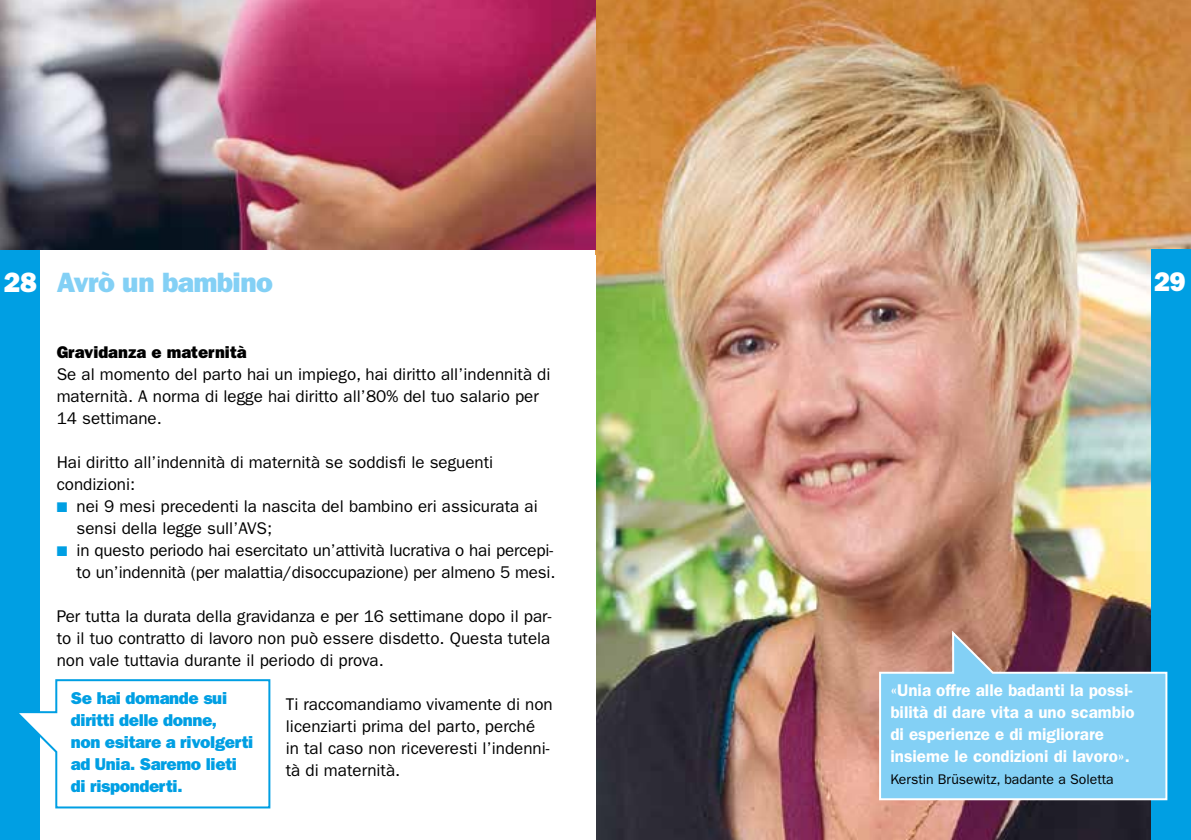
<style>
.page{position:relative;width:1191px;height:840px;background:#fff}
.page>*{position:absolute;margin:0;border:0;box-sizing:border-box;transform-origin:0 0}
.t1{font:800 28px "Franklin Gothic LT Pro";letter-spacing:-.02em;color:#83d0f5}
.t2{font:800 28px "Franklin Gothic LT Pro";color:#fff}
.t3{font:800 27px "Franklin Gothic LT Pro";color:#fff}
.t4{font:800 17.2px/22px "Franklin Gothic LT Pro";letter-spacing:-.02em;color:#009fe3}
.t5{font:17px/22px "Franklin Gothic LT Pro";color:#000}
.t6{font:17px/22px "Franklin Gothic LT Pro Dm";color:#fff}
.t7{font:800 17px "Franklin Gothic LT Pro";color:#000}
.t8{font:14px "Franklin Gothic LT Pro";color:#000}
.s1{color:#009fe3}
</style>
<div class="page">
<div style="left:0;top:249px;width:40px;height:590px;background:#009fe3"></div>
<img style="left:595px;top:0;width:596px;height:839px">
<div style="left:1151px;top:249px;width:40px;height:590px;background:#009fe3"></div>
<img style="left:0;top:0;width:595px;height:249px">
<svg style="left:19px;top:679px;width:252px;height:130px"></svg>
<svg style="left:878px;top:628px;width:290px;height:172px;background:#85b5d0"></svg>
<h1 class="t1" style="left:57px;top:265px;width:218px">Avrò un bambino</h1>
<h1 class="t2" style="left:4px;top:265px;width:34px">28</h1>
<h2 class="t3" style="left:1154px;top:266px;width:33px">29</h2>
<p class="t7" style="left:57px;top:342px;width:191px">Gravidanza e maternità</p>
<p class="t5" style="left:57px;top:363px;width:495px">Se al momento del parto hai un impiego, hai diritto all’indennità di maternità. A norma di legge hai diritto all’80% del tuo salario per<br>14 settimane.</p>
<p class="t5" style="left:57px;top:451px;width:438px">Hai diritto all’indennità di maternità se soddisfi le seguenti condizioni:</p>
<p class="t5" style="left:77px;top:495px;width:463px;text-indent:-20px"><span class="s1">■</span> nei 9 mesi precedenti la nascita del bambino eri assicurata ai sensi della legge sull’AVS;</p>
<p class="t5" style="left:57px;top:539px;width:500px;text-align:right"><span class="s1">■</span> in questo periodo hai esercitato un’attività lucrativa o hai percepi&shy;to un’indennità (per malattia/disoccupazione) per almeno 5 mesi.</p>
<p class="t5" style="left:57px;top:605px;width:496px;text-align:justify">Per tutta la durata della gravidanza e per 16 settimane dopo il par&shy;to il tuo contratto di lavoro non può essere disdetto. Questa tutela non vale tuttavia durante il periodo di prova.</p>
<p class="t5" style="left:286px;top:693px;width:268px">Ti raccomandiamo vivamente di non licenziarti prima del parto, perché in tal caso non riceveresti l’indenni&shy;tà di maternità.</p>
<p class="t4" style="left:71px;top:686px;width:184px">Se hai domande sui diritti delle donne,<br>non esitare a rivolgerti ad Unia. Saremo lieti di risponderti.</p>
<p class="t6" style="left:890px;top:678px;width:246px">«Unia offre alle badanti la possi&shy;bilità di dare vita a uno scambio di esperienze e di migliorare insieme le condizioni di lavoro».</p>
<p class="t8" style="left:890px;top:770px;width:225px">Kerstin Brüsewitz, badante a Soletta</p>
</div>
